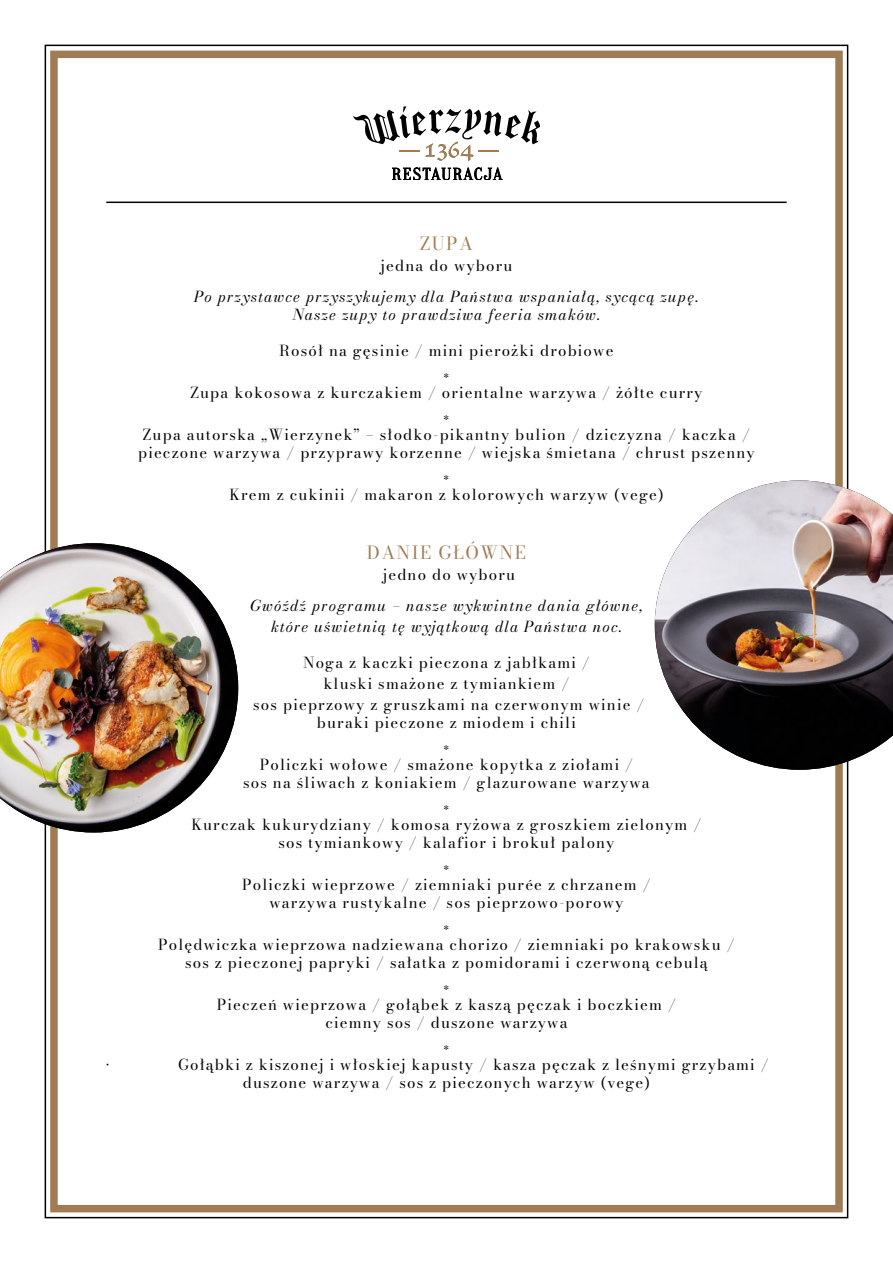
<style>
.page{position:relative;width:893px;height:1263px;background:#fff}
.page>*{position:absolute;margin:0;border:0;box-sizing:border-box;transform-origin:0 0}
.t1{font:18px "Bodoni Moda";letter-spacing:.075em;color:#9f7c53}
.t2{font:15px/18px "Bodoni Moda";letter-spacing:.075em;color:#000;text-align:center}
.t3{font:italic 15px/18px "Bodoni Moda";letter-spacing:.075em;color:#000;text-align:center}
.t4{font:9px "Bodoni Moda";color:#000}
</style>
<div class="page">
<div style="left:50px;top:51px;width:793px;height:1161px;border:8px solid #9f7c53"></div>
<hr style="left:106px;top:202px;width:681px;height:1px;background:#000">
<svg style="left:392px;top:168px;width:111px;height:12px"></svg>
<svg style="left:353px;top:106px;width:187px;height:55px"></svg>
<img style="left:0;top:543px;width:238px;height:289px">
<img style="left:655px;top:480px;width:238px;height:290px">
<p class="t1" style="left:420px;top:231px;width:54px">ZUPA</p>
<p class="t2" style="left:381px;top:256px;width:133px">jedna do wyboru</p>
<p class="t3" style="left:194px;top:288px;width:506px">Po przystawce przyszykujemy dla Państwa wspaniałą, sycącą zupę.<br>Nasze zupy to prawdziwa feeria smaków.</p>
<p class="t2" style="left:279px;top:342px;width:336px">Rosół na gęsinie / mini pierożki drobiowe</p>
<p class="t4" style="left:444px;top:371px;width:7px">*</p>
<p class="t2" style="left:190px;top:384px;width:514px">Zupa kokosowa z kurczakiem / orientalne warzywa / żółte curry</p>
<p class="t4" style="left:444px;top:413px;width:7px">*</p>
<p class="t2" style="left:138px;top:426px;width:618px">Zupa autorska „Wierzynek” – słodko-pikantny bulion / dziczyzna / kaczka / pieczone warzywa / przyprawy korzenne / wiejska śmietana / chrust pszenny</p>
<p class="t4" style="left:444px;top:473px;width:7px">*</p>
<p class="t2" style="left:229px;top:486px;width:436px">Krem z cukinii / makaron z kolorowych warzyw (vege)</p>
<p class="t1" style="left:367px;top:540px;width:161px">DANIE GŁÓWNE</p>
<p class="t2" style="left:383px;top:565px;width:134px">jedno do wyboru</p>
<p class="t3" style="left:250px;top:595px;width:394px;line-height:21px">Gwóźdź programu – nasze wykwintne dania główne, które uświetnią tę wyjątkową dla Państwa noc.</p>
<p class="t2" style="left:253px;top:652px;width:393px;line-height:21px">Noga z kaczki pieczona z jabłkami /<br>kluski smażone z tymiankiem /<br>sos pieprzowy z gruszkami na czerwonym winie /</p>
<p class="t2" style="left:317px;top:714px;width:261px">buraki pieczone z miodem i chili</p>
<p class="t4" style="left:444px;top:743px;width:7px">*</p>
<p class="t2" style="left:243px;top:756px;width:408px">Policzki wołowe / smażone kopytka z ziołami /<br>sos na śliwach z koniakiem / glazurowane warzywa</p>
<p class="t4" style="left:444px;top:803px;width:7px">*</p>
<p class="t2" style="left:192px;top:816px;width:511px">Kurczak kukurydziany / komosa ryżowa z groszkiem zielonym / sos tymiankowy / kalafior i brokuł palony</p>
<p class="t4" style="left:444px;top:863px;width:7px">*</p>
<p class="t2" style="left:242px;top:876px;width:410px">Policzki wieprzowe / ziemniaki purée z chrzanem / warzywa rustykalne / sos pieprzowo-porowy</p>
<p class="t4" style="left:444px;top:923px;width:7px">*</p>
<p class="t2" style="left:158px;top:936px;width:578px">Polędwiczka wieprzowa nadziewana chorizo / ziemniaki po krakowsku / sos z pieczonej papryki / sałatka z pomidorami i czerwoną cebulą</p>
<p class="t4" style="left:444px;top:983px;width:7px">*</p>
<p class="t2" style="left:217px;top:996px;width:461px">Pieczeń wieprzowa / gołąbek z kaszą pęczak i boczkiem / ciemny sos / duszone warzywa</p>
<p class="t4" style="left:444px;top:1043px;width:7px">*</p>
<p class="t2" style="left:106px;top:1056px;width:4px">•</p>
<p class="t2" style="left:243px;top:1056px;width:527px;text-align:left;text-indent:-65px">Gołąbki z kiszonej i włoskiej kapusty / kasza pęczak z leśnymi grzybami / duszone warzywa / sos z pieczonych warzyw (vege)</p>
</div>
